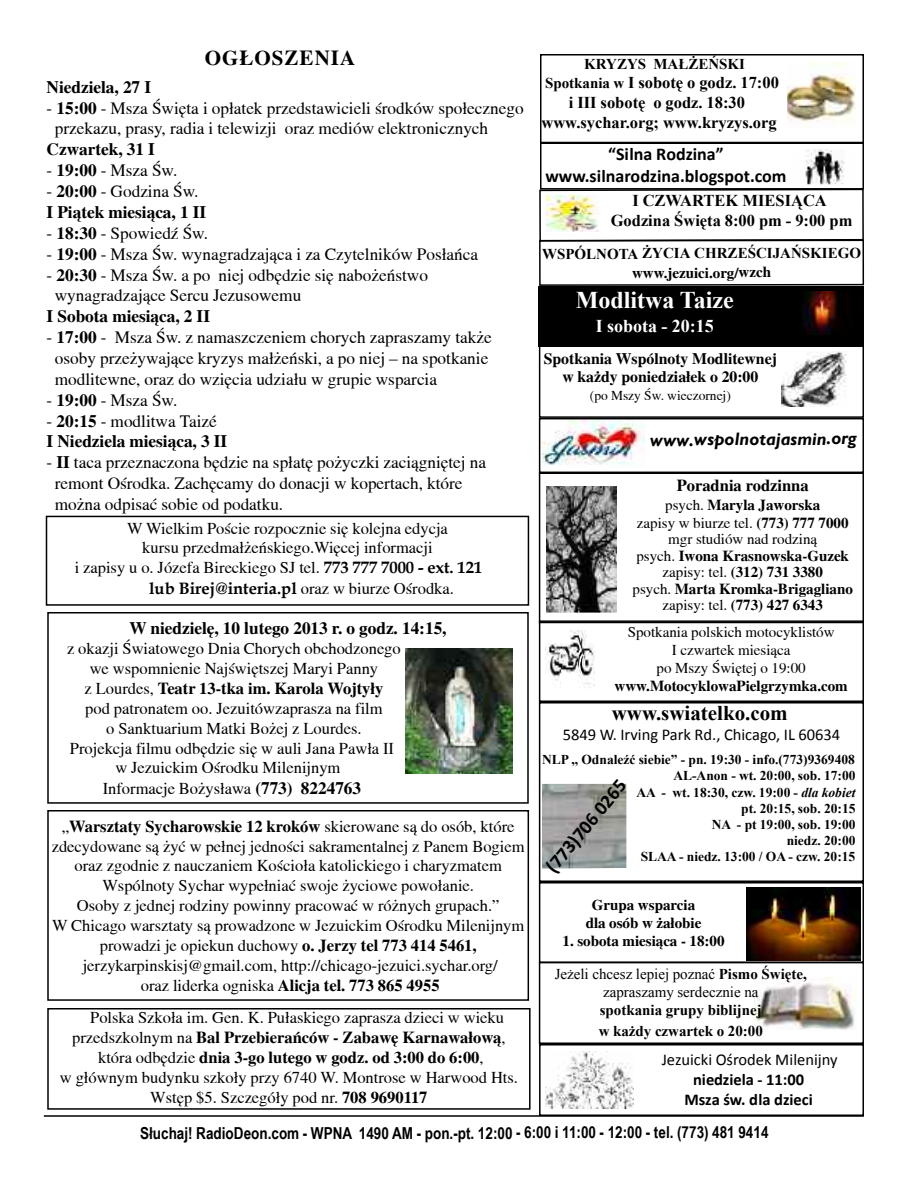
<style>
.page{position:relative;width:918px;height:1188px;background:#fff}
.page>*{position:absolute;margin:0;border:0;box-sizing:border-box;transform-origin:0 0}
.t1{font:700 24px "Times New Roman";color:#fff}
.t2{font:700 21px "Times New Roman";color:#000}
.t3{font:700 21px "Toronto";letter-spacing:.05em;color:#000}
.t4{font:700 19.5px "Calibri";color:#000}
.t5{font:700 18px/21.6px "Calibri";color:#000;text-align:center}
.t6{font:italic 700 18px "Gill Sans";letter-spacing:-.005em;color:#000}
.t7{font:700 18px "Times New Roman";color:#fff}
.t8{font:17.25px/20.7px "Toronto";color:#000}
.t9{font:700 17.25px/21px "Toronto";color:#000}
.t10{font:16.5px/19.8px "Toronto";color:#000;text-align:center}
.t11{font:700 16.5px "Toronto";color:#000}
.t12{font:700 16.5px/19.8px "Times New Roman";color:#000;text-align:center}
.t13{font:700 16.5px "Arial Narrow";color:#000}
.t14{font:16.5px "Calibri";color:#000}
.t15{font:700 16.5px "Book Antiqua";color:#000}
.t16{font:700 16.5px/19.8px "Calibri";color:#000;text-align:center}
.t17{font:700 15.75px/18px "Toronto";color:#000;text-align:center}
.t18{font:700 15px/16.5px "Toronto";color:#000;text-align:center}
.t19{font:700 15px/21px "Times New Roman";color:#000}
.t20{font:15px/18px "Toronto";color:#000;text-align:center}
.t21{font:15px/18px "Times New Roman";color:#000;text-align:center}
.t22{font:700 13.5px/16.2px "Times New Roman";color:#000;text-align:right}
.t23{font:13.5px "Toronto";color:#000}
.s1{font-weight:700}
.s2{font-weight:400}
.s3{font-family:"Book Antiqua";font-weight:700}
.s4{font-family:"Toronto";font-weight:400}
.s5{font-weight:700;font-size:17.25px}
.s6{font-size:15px}
.s7{font-style:italic}
</style>
<div class="page">
<hr style="left:44px;top:1115px;width:820px;height:2px;background:#000">
<div style="left:539px;top:962px;width:325px;height:82px;border:2px solid #000"></div>
<img style="left:755px;top:978px;width:101px;height:51px">
<div style="left:539px;top:286px;width:325px;height:60px;background:#000"></div>
<div style="left:539px;top:882px;width:325px;height:81px;border:2px solid #000"></div>
<div style="left:539px;top:472px;width:325px;height:151px;border:2px solid #000"></div>
<img style="left:747px;top:887px;width:114px;height:73px">
<img style="left:547px;top:486px;width:70px;height:127px">
<div style="left:539px;top:620px;width:325px;height:82px;border:2px solid #000"></div>
<img style="left:545px;top:630px;width:50px;height:58px">
<svg style="left:538px;top:189px;width:327px;height:98px"></svg>
<div style="left:540px;top:54px;width:324px;height:90px;border:2px solid #000"></div>
<img style="left:787px;top:63px;width:69px;height:60px">
<div style="left:540px;top:142px;width:324px;height:48px;border:2px solid #000"></div>
<img style="left:805px;top:149px;width:40px;height:36px">
<div style="left:539px;top:342px;width:325px;height:76px;border:2px solid #000"></div>
<img style="left:782px;top:351px;width:65px;height:55px">
<img style="left:805px;top:291px;width:33px;height:43px">
<img style="left:543px;top:421px;width:101px;height:44px">
<div style="left:539px;top:418px;width:325px;height:55px;border:2px solid #000"></div>
<div style="left:539px;top:1044px;width:325px;height:72px;border:2px solid #000"></div>
<img style="left:546px;top:1052px;width:87px;height:56px">
<img style="left:542px;top:784px;width:84px;height:85px">
<div style="left:539px;top:702px;width:325px;height:180px;border:2px solid #000"></div>
<div style="left:46px;top:516px;width:483px;height:90px;border:2px solid #000"></div>
<div style="left:47px;top:612px;width:482px;height:192px;border:2px solid #000"></div>
<div style="left:47px;top:810px;width:482px;height:191px;border:2px solid #000"></div>
<img style="left:405px;top:648px;width:107px;height:126px">
<div style="left:47px;top:1008px;width:484px;height:102px;border:2px solid #000"></div>
<p class="t3" style="left:205px;top:46px;width:152px">OG£OSZENIA</p>
<p class="t9" style="left:47px;top:76px;width:106px">Niedziela, 27 I</p>
<p class="t8" style="left:55px;top:97px;width:470px;text-indent:-8px">- <span class="s1">15:00</span> - Msza Święta i opłatek przedstawicieli środków społecznego przekazu, prasy, radia i telewizji oraz mediów elektronicznych</p>
<p class="t9" style="left:47px;top:139px;width:110px">Czwartek, 31 I</p>
<p class="t8" style="left:47px;top:160px;width:132px">- <span class="s1">19:00</span> - Msza Św.</p>
<p class="t9" style="left:47px;top:180px;width:161px"><span class="s2">-</span> 20:00 <span class="s2">- Godzina Św.<br></span>I Piątek miesiąca, 1 II</p>
<p class="t8" style="left:47px;top:223px;width:163px">- <span class="s1">18:30</span> - Spowiedź Św.</p>
<p class="t8" style="left:47px;top:244px;width:433px">- <span class="s1">19:00</span> - Msza Św. wynagradzająca i za Czytelników Posłańca</p>
<p class="t8" style="left:55px;top:264px;width:375px;text-indent:-8px">- <span class="s1">20:30</span> - Msza Św. a po niej odbędzie się nabożeństwo wynagradzające Sercu Jezusowemu</p>
<p class="t9" style="left:47px;top:306px;width:165px">I Sobota miesiąca, 2 II</p>
<p class="t8" style="left:55px;top:327px;width:438px;text-indent:-8px">- <span class="s1">17:00</span> - Msza Św. z namaszczeniem chorych zapraszamy także osoby przeżywające kryzys małżeński, a po niej – na spotkanie modlitewne, oraz do wzięcia udziału w grupie wsparcia</p>
<p class="t8" style="left:47px;top:389px;width:132px">- <span class="s1">19:00</span> - Msza Św.</p>
<p class="t9" style="left:47px;top:410px;width:182px"><span class="s2">-</span> 20:15 <span class="s2">- modlitwa Taizé<br></span>I Niedziela miesiąca, 3 II</p>
<p class="t8" style="left:55px;top:452px;width:433px;text-indent:-8px">- <span class="s1">II</span> taca przeznaczona będzie na spłatę pożyczki zaciągniętej na remont Ośrodka. Zachęcamy do donacji w kopertach, które można odpisać sobie od podatku.</p>
<p class="t10" style="left:127px;top:518px;width:322px">W Wielkim Poście rozpocznie się kolejna edycja</p>
<p class="t10" style="left:142px;top:538px;width:292px">kursu przedmałżeńskiego.Więcej informacji</p>
<p class="t10" style="left:75px;top:558px;width:409px">i zapisy u o. Józefa Bireckiego SJ tel. <span class="s3">773 777 7000 - ext. 121</span></p>
<p class="t15" style="left:149px;top:579px;width:306px">lub Birej@interia.pl <span class="s4">oraz w biurze Ośrodka.</span></p>
<p class="t9" style="left:129px;top:618px;width:319px">W niedzielę, 10 lutego 2013 r. o godz. 14:15,</p>
<p class="t10" style="left:67px;top:639px;width:335px">z okazji Światowego Dnia Chorych obchodzonego</p>
<p class="t10" style="left:90px;top:659px;width:290px">we wspomnienie Najświętszej Maryi Panny</p>
<p class="t11" style="left:85px;top:679px;width:300px"><span class="s2">z Lourdes,</span> Teatr 13-tka im. Karola Wojtyły</p>
<p class="t10" style="left:85px;top:698px;width:299px">pod patronatem oo. Jezuitówzaprasza na film</p>
<p class="t10" style="left:106px;top:718px;width:257px">o Sanktuarium Matki Bożej z Lourdes.</p>
<p class="t10" style="left:70px;top:738px;width:326px">Projekcja filmu odbędzie się w auli Jana Pawła II</p>
<p class="t10" style="left:115px;top:758px;width:227px">w Jezuickim Ośrodku Milenijnym</p>
<p class="t10" style="left:103px;top:778px;width:260px">Informacje Bożysława <span class="s5">(773) 8224763</span></p>
<p class="t10" style="left:52px;top:816px;width:474px">„<span class="s1">Warsztaty Sycharowskie 12 kroków</span> skierowane są do osób, które zdecydowane są żyć w pełnej jedności sakramentalnej z Panem Bogiem oraz zgodnie z nauczaniem Kościoła katolickiego i charyzmatem Wspólnoty Sychar wypełniać swoje życiowe powołanie.<br>Osoby z jednej rodziny powinny pracować w różnych grupach.”<br>W Chicago warsztaty są prowadzone w Jezuickim Ośrodku Milenijnym prowadzi je opiekun duchowy <span class="s1">o. Jerzy tel 773 414 5461, </span>jerzykarpinskisj@gmail.com, http://chicago-jezuici.sychar.org/<br>oraz liderka ogniska <span class="s1">Alicja tel. 773 865 4955</span></p>
<p class="t10" style="left:90px;top:1007px;width:415px">Polska Szkoła im. Gen. K. Pułaskiego zaprasza dzieci w wieku</p>
<p class="t11" style="left:72px;top:1028px;width:435px"><span class="s2">przedszkolnym na</span> Bal Przebierańców - Zabawę Karnawałową<span class="s2">,</span></p>
<p class="t11" style="left:98px;top:1048px;width:387px"><span class="s2">która odbędzie</span> dnia 3-go lutego w godz. od 3:00 do 6:00<span class="s2">,</span></p>
<p class="t10" style="left:60px;top:1068px;width:460px">w głównym budynku szkoły przy 6740 W. Montrose w Harwood Hts.</p>
<p class="t10" style="left:150px;top:1088px;width:279px">Wstęp $5. Szczegóły pod nr. <span class="s1">708 9690117</span></p>
<p class="t19" style="left:584px;top:54px;width:162px">KRYZYS MAŁŻEŃSKI</p>
<p class="t12" style="left:542px;top:73px;width:239px"><span class="s6">Spotkania w</span> I sobotę o godz. 17:00 i III sobotę o godz. 18:30 www.sychar.org; www.kryzys.org</p>
<p class="t5" style="left:545px;top:145px;width:243px">“Silna Rodzina” www.silnarodzina.blogspot.com</p>
<p class="t12" style="left:611px;top:190px;width:243px">I CZWARTEK MIESIĄCA<br>Godzina Święta 8:00 pm - 9:00 pm</p>
<p class="t19" style="left:542px;top:243px;width:320px">WSPÓLNOTA ŻYCIA CHRZEŚCIJAŃSKIEGO</p>
<p class="t18" style="left:632px;top:264px;width:141px">www.jezuici.org/wzch</p>
<h1 class="t1" style="left:576px;top:286px;width:159px">Modlitwa Taize</h1>
<p class="t7" style="left:596px;top:316px;width:119px">I sobota - 20:15</p>
<p class="t17" style="left:544px;top:349px;width:235px">Spotkania Wspólnoty Modlitewnej w każdy poniedziałek o 20:00</p>
<p class="t23" style="left:590px;top:388px;width:142px">(po Mszy Św. wieczornej)</p>
<p class="t6" style="left:650px;top:429px;width:208px">www.wspolnotajasmin.org</p>
<p class="t11" style="left:677px;top:476px;width:133px">Poradnia rodzinna</p>
<p class="t18" style="left:637px;top:496px;width:213px;line-height:18px"><span class="s2">psych.</span> Maryla Jaworska<br><span class="s2">zapisy w biurze tel.</span> (773) 777 7000</p>
<p class="t18" style="left:633px;top:531px;width:222px"><span class="s2">mgr studiów nad rodziną<br>psych.</span> Iwona Krasnowska-Guzek <span class="s2">zapisy: tel.</span> (312) 731 3380<br><span class="s2">psych.</span> Marta Kromka-Brigagliano <span class="s2">zapisy: tel.</span> (773) 427 6343</p>
<p class="t20" style="left:628px;top:623px;width:208px">Spotkania polskich motocyklistów<br>I czwartek miesiąca<br>po Mszy Świętej o 19:00</p>
<p class="t18" style="left:615px;top:678px;width:235px">www.MotocyklowaPielgrzymka.com</p>
<p class="t2" style="left:612px;top:702px;width:178px">www.swiatelko.com</p>
<p class="t14" style="left:563px;top:727px;width:279px">5849 W. Irving Park Rd., Chicago, IL 60634</p>
<p class="t4" style="left:543px;top:865px;width:116px;rotate:-50deg">(773)706 0265</p>
<p class="t22" style="left:542px;top:752px;width:315px">NLP ,, Odnaleźć siebie” - pn. 19:30 - info.(773)9369408<br>AL-Anon - wt. 20:00, sob. 17:00<br>AA - wt. 18:30, czw. 19:00 - <span class="s7">dla kobiet<br></span>pt. 20:15, sob. 20:15<br>NA - pt 19:00, sob. 19:00<br>niedz. 20:00<br>SLAA - niedz. 13:00 / OA - czw. 20:15</p>
<p class="t18" style="left:586px;top:896px;width:117px;line-height:18px">Grupa wsparcia dla osób w żałobie</p>
<p class="t18" style="left:563px;top:933px;width:164px">1. sobota miesiąca - 18:00</p>
<p class="t21" style="left:555px;top:965px;width:254px">Jeżeli chcesz lepiej poznać <span class="s1">Pismo Święte, </span>zapraszamy serdecznie na</p>
<p class="t19" style="left:599px;top:1000px;width:166px">spotkania grupy biblijnej w każdy czwartek o 20:00</p>
<p class="t14" style="left:662px;top:1053px;width:177px">Jezuicki Ośrodek Milenijny</p>
<p class="t16" style="left:684px;top:1071px;width:130px">niedziela - 11:00<br>Msza św. dla dzieci</p>
<p class="t13" style="left:140px;top:1123px;width:630px">Słuchaj! RadioDeon.com - WPNA 1490 AM - pon.-pt. 12:00 - 6:00 i 11:00 - 12:00 - tel. (773) 481 9414</p>
</div>
